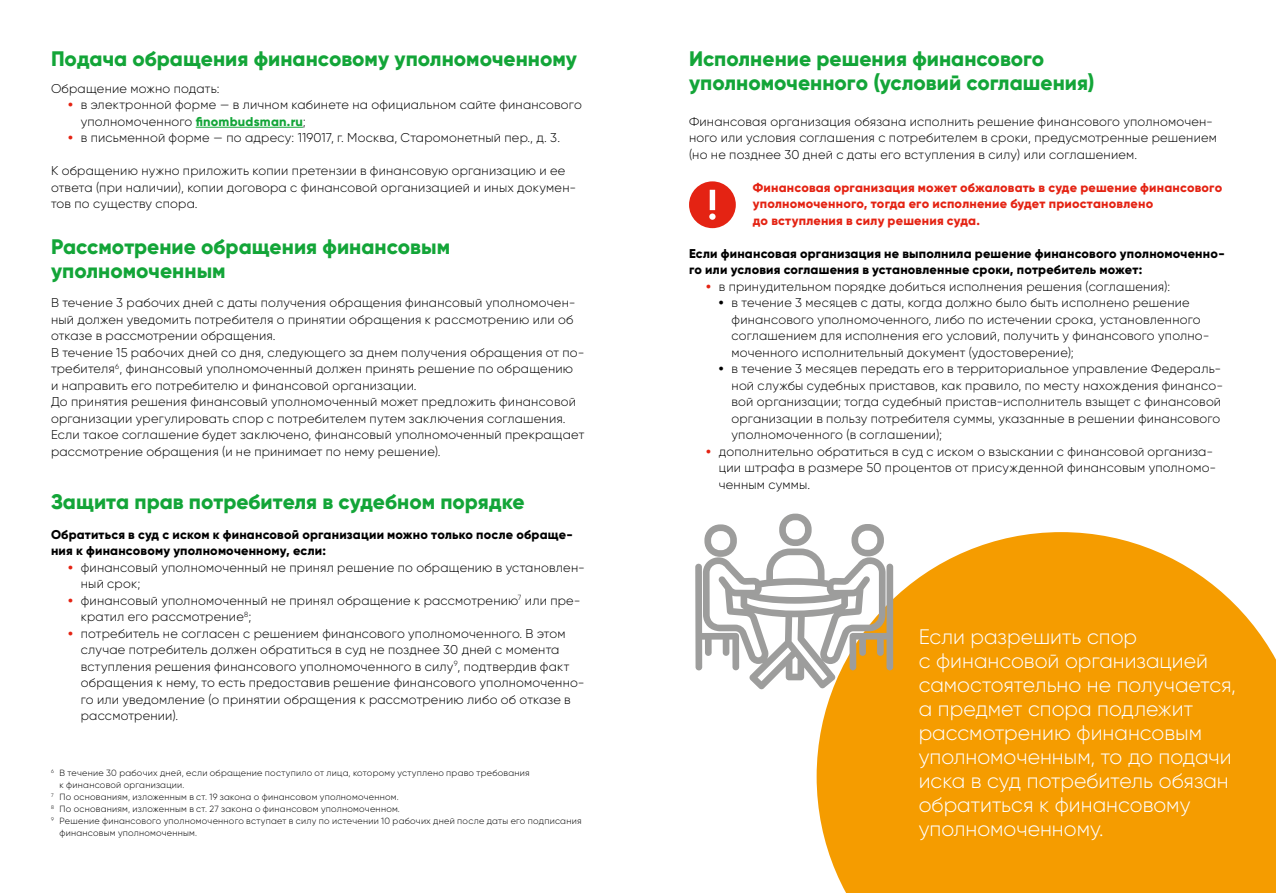
<style>
.page{position:relative;width:1276px;height:893px;background:#fff}
.page>*{position:absolute;margin:0;border:0;box-sizing:border-box;transform-origin:0 0}
.Vrez_Title{font:300 21px/24px "Gilroy";color:#fff}
.t1{font:800 21px/24px "Gilroy";color:#13a538}
.Body{font:300 12.75px/16.5px "Gilroy";letter-spacing:.015em;color:#000}
.Body-2{font:800 12.75px/16.5px "Gilroy";letter-spacing:.015em;color:#000}
.Body-3{font:800 12.75px/16.5px "Gilroy";letter-spacing:.015em;color:#e42313}
.Snoska{font:300 9px/12px "Gilroy";letter-spacing:.03em;color:#000}
.s1{font-weight:800;color:#e42313}
.s2{font-weight:800;color:#13a538}
.s3{font-weight:800}
</style>
<div class="page">
<svg style="left:816px;top:532px;width:460px;height:361px;background:#f5a415"></svg>
<hr style="left:196px;top:127px;width:107px;height:1px;background:#13a538">
<div style="left:689px;top:181px;width:47px;height:47px;background:#e42313;border-radius:50%"></div>
<div style="left:709px;top:190px;width:6px;height:20px;background:#fff"></div>
<div style="left:709px;top:213px;width:6px;height:7px;background:#fff;border-radius:50%"></div>
<svg style="left:695px;top:514px;width:198px;height:175px"></svg>
<p class="t1" style="left:51px;top:46px;width:527px">Подача обращения финансовому уполномоченному</p>
<p class="Body" style="left:51px;top:80px;width:170px">Обращение можно подать:</p>
<p class="Body" style="left:81px;top:97px;width:502px;text-indent:-13px"><span class="s1">•</span> в электронной форме — в личном кабинете на официальном сайте финансового уполномоченного <span class="s2">finombudsman.ru</span>;</p>
<p class="Body" style="left:68px;top:130px;width:493px"><span class="s1">•</span> в письменной форме — по адресу: 119017, г. Москва, Старомонетный пер., д. 3.</p>
<p class="Body" style="left:51px;top:163px;width:527px">К обращению нужно приложить копии претензии в финансовую организацию и ее ответа (при наличии), копии договора с финансовой организацией и иных докумен&shy;тов по существу спора.</p>
<p class="t1" style="left:51px;top:235px;width:401px">Рассмотрение обращения финансовым уполномоченным</p>
<p class="Body" style="left:51px;top:295px;width:526px">В течение 3 рабочих дней с даты получения обращения финансовый уполномочен&shy;ный должен уведомить потребителя о принятии обращения к рассмотрению или об отказе в рассмотрении обращения.</p>
<p class="Body" style="left:51px;top:344px;width:535px">В течение 15 рабочих дней со дня, следующего за днем получения обращения от по&shy;требителя<sup>6</sup>, финансовый уполномоченный должен принять решение по обращению<br>и направить его потребителю и финансовой организации.</p>
<p class="Body" style="left:51px;top:394px;width:535px">До принятия решения финансовый уполномоченный может предложить финансовой организации урегулировать спор с потребителем путем заключения соглашения.<br>Если такое соглашение будет заключено, финансовый уполномоченный прекращает рассмотрение обращения (и не принимает по нему решение).</p>
<p class="t1" style="left:51px;top:490px;width:475px">Защита прав потребителя в судебном порядке</p>
<p class="Body-2" style="left:51px;top:526px;width:523px">Обратиться в суд с иском к финансовой организации можно только после обраще&shy;ния к финансовому уполномоченному, если:</p>
<p class="Body" style="left:81px;top:559px;width:505px;text-indent:-13px"><span class="s1">•</span> финансовый уполномоченный не принял решение по обращению в установлен&shy;ный срок;</p>
<p class="Body" style="left:81px;top:592px;width:501px;text-indent:-13px"><span class="s1">•</span> финансовый уполномоченный не принял обращение к рассмотрению<sup>7</sup> или пре&shy;кратил его рассмотрение<sup>8</sup>;</p>
<p class="Body" style="left:81px;top:625px;width:505px;text-indent:-13px"><span class="s1">•</span> потребитель не согласен с решением финансового уполномоченного. В этом случае потребитель должен обратиться в суд не позднее 30 дней с момента вступления решения финансового уполномоченного в силу<sup>9</sup>, подтвердив факт обращения к нему, то есть предоставив решение финансового уполномоченно&shy;го или уведомление (о принятии обращения к рассмотрению либо об отказе в рассмотрении).</p>
<p class="Snoska" style="left:60px;top:766px;width:471px;text-indent:-9px"><sup>6</sup> В течение 30 рабочих дней, если обращение поступило от лица, которому уступлено право требования к финансовой организации.</p>
<p class="Snoska" style="left:51px;top:790px;width:349px"><sup>7</sup> По основаниям, изложенным в ст. 19 закона о финансовом уполномоченном.</p>
<p class="Snoska" style="left:51px;top:802px;width:350px"><sup>8</sup> По основаниям, изложенным в ст. 27 закона о финансовом уполномоченном.</p>
<p class="Snoska" style="left:60px;top:814px;width:523px;text-indent:-9px"><sup>9</sup> Решение финансового уполномоченного вступает в силу по истечении 10 рабочих дней после даты его подписания финансовым уполномоченным.</p>
<p class="t1" style="left:689px;top:46px;width:407px">Исполнение решения финансового уполномоченного (условий соглашения)</p>
<p class="Body" style="left:689px;top:113px;width:529px">Финансовая организация обязана исполнить решение финансового уполномочен&shy;ного или условия соглашения с потребителем в сроки, предусмотренные решением (но не позднее 30 дней с даты его вступления в силу) или соглашением.</p>
<p class="Body-3" style="left:753px;top:179px;width:471px">Финансовая организация может обжаловать в суде решение финансового уполномоченного, тогда его исполнение будет приостановлено<br>до вступления в силу решения суда.</p>
<p class="Body-2" style="left:689px;top:245px;width:537px">Если финансовая организация не выполнила решение финансового уполномоченно&shy;го или условия соглашения в установленные сроки, потребитель может:</p>
<p class="Body" style="left:706px;top:278px;width:466px"><span class="s1">•</span> в принудительном порядке добиться исполнения решения (соглашения):</p>
<p class="Body" style="left:731px;top:295px;width:479px;text-indent:-13px"><span class="s3">•</span> в течение 3 месяцев с даты, когда должно было быть исполнено решение финансового уполномоченного, либо по истечении срока, установленного соглашением для исполнения его условий, получить у финансового уполно&shy;моченного исполнительный документ (удостоверение);</p>
<p class="Body" style="left:731px;top:361px;width:493px;text-indent:-13px"><span class="s3">•</span> в течение 3 месяцев передать его в территориальное управление Федераль&shy;ной службы судебных приставов, как правило, по месту нахождения финансо&shy;вой организации; тогда судебный пристав-исполнитель взыщет с финансовой организации в пользу потребителя суммы, указанные в решении финансового уполномоченного (в соглашении);</p>
<p class="Body" style="left:719px;top:443px;width:499px;text-indent:-13px"><span class="s1">•</span> дополнительно обратиться в суд с иском о взыскании с финансовой организа&shy;ции штрафа в размере 50 процентов от присужденной финансовым уполномо&shy;ченным суммы.</p>
<p class="Vrez_Title" style="left:918px;top:624px;width:319px">Если разрешить спор<br>с финансовой организацией самостоятельно не получается, а предмет спора подлежит рассмотрению финансовым уполномоченным, то до подачи иска в суд потребитель обязан обратиться к финансовому уполномоченному.</p>
</div>
